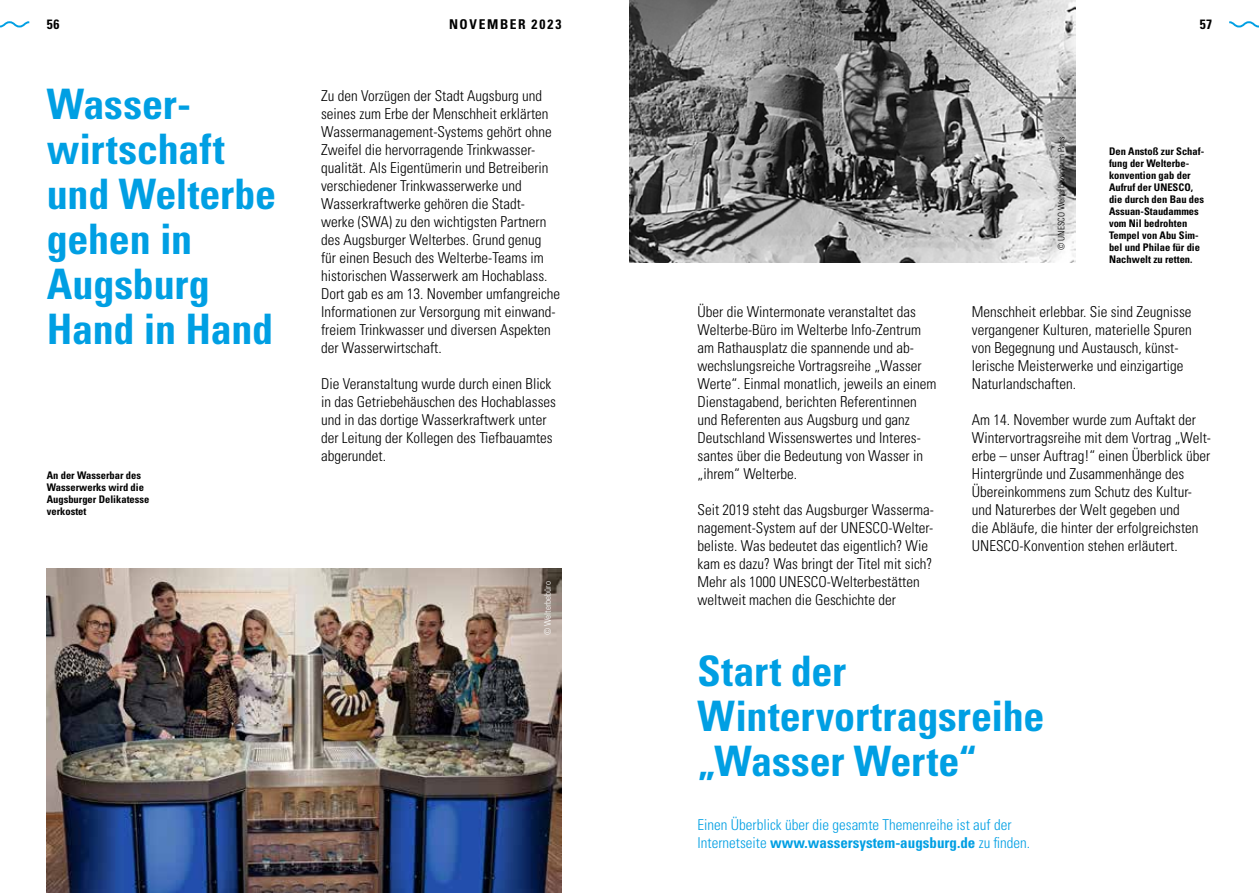
<style>
.page{position:relative;width:1259px;height:893px;background:#fff}
.page>*{position:absolute;margin:0;border:0;box-sizing:border-box;transform-origin:0 0}
.t1{font:700 condensed 42px/45px "Univers LT Std";letter-spacing:-.005em;color:#009fe3}
.t2{font:300 condensed 15px/18px "Univers LT Std";color:#000}
.t3{font:300 condensed 15px/18px "Univers LT Std";color:#009fe3}
.t4{font:700 condensed 13.5px "Univers LT Std";letter-spacing:.12em;color:#000}
.t5{font:700 condensed 10.5px/12px "Univers LT Std";color:#000}
.t6{font:300 condensed 9px "Univers LT Std";color:#000}
.t7{font:300 condensed 9px "Univers LT Std";color:#fff}
.s1{font-weight:700}
</style>
<div class="page">
<img style="left:47px;top:569px;width:514px;height:324px">
<img style="left:629px;top:0;width:446px;height:263px">
<svg style="left:0;top:21px;width:30px;height:7px"></svg>
<svg style="left:1229px;top:21px;width:30px;height:7px"></svg>
<p class="t4" style="left:449px;top:16px;width:114px">NOVEMBER 2023</p>
<p class="t4" style="left:47px;top:16px;width:14px">56</p>
<p class="t4" style="left:1200px;top:16px;width:14px">57</p>
<h1 class="t1" style="left:47px;top:81px;width:231px">Wasser&shy;wirtschaft und Welterbe gehen in<br>Augsburg<br>Hand in Hand</h1>
<p class="t5" style="left:47px;top:469px;width:104px">An der Wasserbar des<br>Wasserwerks wird die<br>Augsburger Delikatesse verkostet</p>
<p class="t2" style="left:321px;top:86px;width:241px">Zu den Vorzügen der Stadt Augsburg und seines zum Erbe der Menschheit erklärten Wassermanagement-Systems gehört ohne Zweifel die hervorragende Trinkwasser&shy;qualität. Als Eigentümerin und Betreiberin verschiedener Trinkwasserwerke und Wasserkraftwerke gehören die Stadt&shy;werke (SWA) zu den wichtigsten Partnern des Augsburger Welterbes. Grund genug für einen Besuch des Welterbe-Teams im historischen Wasserwerk am Hochablass.<br>Dort gab es am 13. November umfangreiche Informationen zur Versorgung mit einwand&shy;freiem Trinkwasser und diversen Aspekten der Wasserwirtschaft.</p>
<p class="t2" style="left:321px;top:374px;width:236px">Die Veranstaltung wurde durch einen Blick in das Getriebehäuschen des Hochablasses und in das dortige Wasserkraftwerk unter der Leitung der Kollegen des Tiefbauamtes abgerundet.</p>
<p class="t7" style="left:542px;top:635px;width:56px;rotate:-90deg">© Welterbebüro</p>
<p class="t2" style="left:697px;top:302px;width:240px">Über die Wintermonate veranstaltet das Welterbe-Büro im Welterbe Info-Zentrum am Rathausplatz die spannende und ab&shy;wechslungsreiche Vortragsreihe „Wasser Werte“. Einmal monatlich, jeweils an einem Dienstagabend, berichten Referentinnen und Referenten aus Augsburg und ganz Deutschland Wissenswertes und Interes&shy;santes über die Bedeutung von Wasser in „ihrem“ Welterbe.</p>
<p class="t2" style="left:697px;top:500px;width:238px">Seit 2019 steht das Augsburger Wasserma&shy;nagement-System auf der UNESCO-Welter&shy;beliste. Was bedeutet das eigentlich? Wie kam es dazu? Was bringt der Titel mit sich?<br>Mehr als 1000 UNESCO-Welterbestätten weltweit machen die Geschichte der</p>
<p class="t6" style="left:1056px;top:250px;width:116px;rotate:-90deg">© UNESCO Welterbezentrum Paris</p>
<p class="t5" style="left:1109px;top:145px;width:97px">Den Anstoß zur Schaf&shy;fung der Welterbe&shy;konvention gab der<br>Aufruf der UNESCO, die durch den Bau des<br>Assuan--Staudammes vom Nil bedrohten<br>Tempel von Abu Sim&shy;bel und Philae für die<br>Nachwelt zu retten.</p>
<p class="t2" style="left:972px;top:302px;width:221px">Menschheit erlebbar. Sie sind Zeugnisse vergangener Kulturen, materielle Spuren von Begegnung und Austausch, künst&shy;lerische Meisterwerke und einzigartige Naturlandschaften.</p>
<p class="t2" style="left:972px;top:410px;width:241px">Am 14. November wurde zum Auftakt der Wintervortragsreihe mit dem Vortrag „Welt&shy;erbe – unser Auftrag!“ einen Überblick über Hintergründe und Zusammenhänge des Übereinkommens zum Schutz des Kultur&shy;und Naturerbes der Welt gegeben und<br>die Abläufe, die hinter der erfolgreichsten UNESCO-Konvention stehen erläutert.</p>
<h1 class="t1" style="left:697px;top:648px;width:348px">Start der<br>Wintervortragsreihe „Wasser Werte“</h1>
<p class="t3" style="left:697px;top:815px;width:334px">Einen Überblick über die gesamte Themenreihe ist auf der<br>Internetseite <span class="s1">www.wassersystem-augsburg.de</span> zu finden.</p>
</div>
